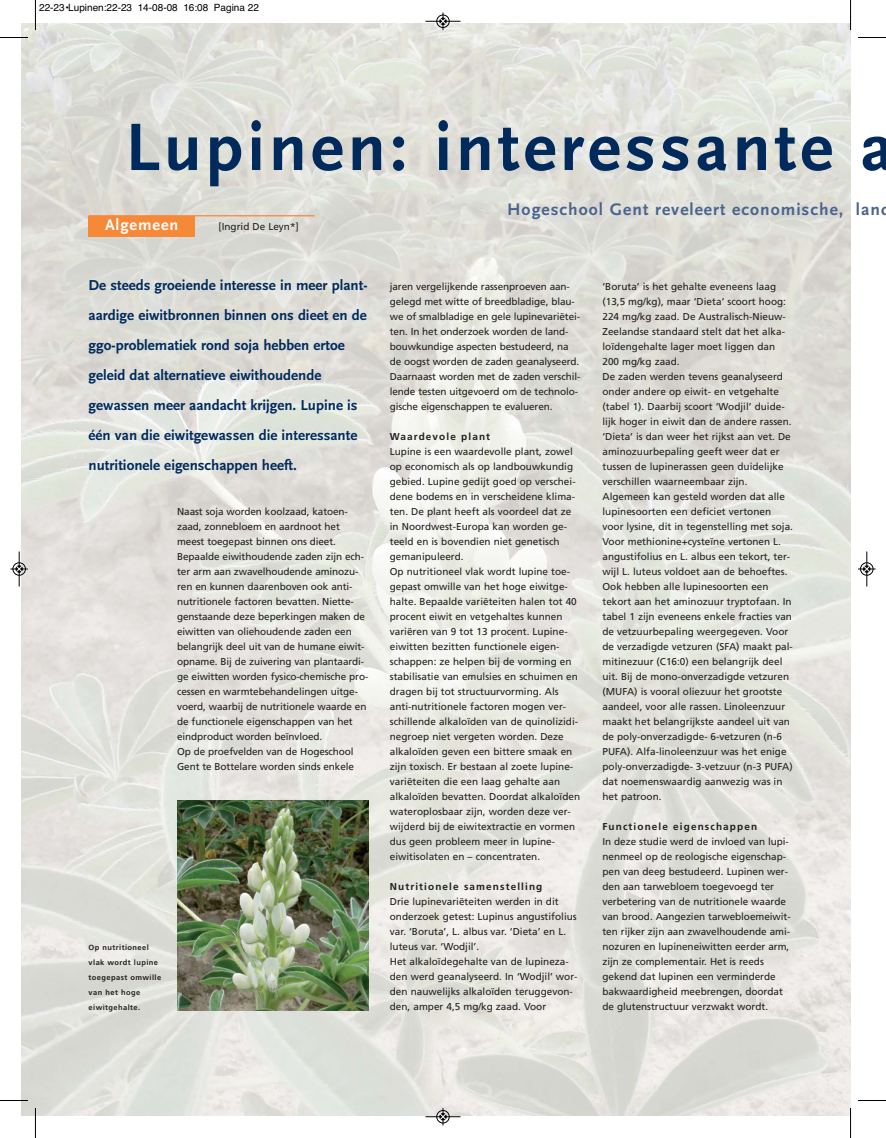
<style>
.page{position:relative;width:886px;height:1138px;background:#fff}
.page>*{position:absolute;margin:0;border:0;box-sizing:border-box;transform-origin:0 0}
.t1{font:700 70px "Scala Sans";letter-spacing:.055em;color:#002a5c}
.t2{font:700 17.5px "Scala Sans";letter-spacing:.055em;color:#4b648f}
.t3{font:700 16.25px "Scala Sans";letter-spacing:.055em;color:#fff}
.t4{font:700 15px/30px "Scala Sans";color:#002a5c}
.t5{font:10px/15px "Frutiger";color:#231f20}
.t6{font:10px "Helvetica";color:#000}
.t7{font:700 7.5px/15px "Frutiger";letter-spacing:.055em;color:#231f20}
.s1{font-weight:700}
</style>
<div class="page">
<img style="left:21px;top:23px;width:829px;height:1092px">
<div style="left:89px;top:216px;width:106px;height:20px;background:#f68938"></div>
<hr style="left:89px;top:215px;width:225px;height:1px;background:#f68938">
<img style="left:177px;top:800px;width:192px;height:210px">
<hr style="left:35px;top:0;width:1px;height:30px;background:#000">
<svg style="left:0;top:37px;width:28px;height:1px"></svg>
<hr style="left:850px;top:0;width:1px;height:30px;background:#000">
<svg style="left:858px;top:37px;width:28px;height:1px"></svg>
<hr style="left:35px;top:1108px;width:1px;height:30px;background:#000">
<svg style="left:0;top:1100px;width:28px;height:1px"></svg>
<hr style="left:850px;top:1108px;width:1px;height:30px;background:#000">
<svg style="left:858px;top:1100px;width:28px;height:1px"></svg>
<div style="left:436px;top:15px;width:13px;height:13px;border:1px solid #fff;border-radius:50%"></div>
<hr style="left:425px;top:21px;width:35px;height:1px;background:#000">
<div style="left:437px;top:15px;width:12px;height:13px;border:1px solid #000;border-radius:50%"></div>
<svg style="left:440px;top:12px;width:6px;height:18px"></svg>
<div style="left:436px;top:1110px;width:13px;height:13px;border:1px solid #fff;border-radius:50%"></div>
<hr style="left:425px;top:1117px;width:35px;height:1px;background:#000">
<div style="left:437px;top:1110px;width:12px;height:13px;border:1px solid #000;border-radius:50%"></div>
<svg style="left:440px;top:1108px;width:6px;height:17px"></svg>
<div style="left:13px;top:562px;width:13px;height:14px;border:1px solid #fff;border-radius:50%"></div>
<hr style="left:19px;top:551px;width:1px;height:35px;background:#000">
<div style="left:13px;top:563px;width:13px;height:12px;border:1px solid #000;border-radius:50%"></div>
<svg style="left:10px;top:566px;width:18px;height:6px"></svg>
<div style="left:860px;top:562px;width:13px;height:14px;border:1px solid #fff;border-radius:50%"></div>
<hr style="left:866px;top:551px;width:1px;height:35px;background:#000">
<div style="left:860px;top:563px;width:13px;height:12px;border:1px solid #000;border-radius:50%"></div>
<svg style="left:858px;top:566px;width:17px;height:6px"></svg>
<p class="t6" style="left:39px;top:2px;width:221px">22-23•Lupinen:22-23 14-08-08 16:08 Pagina 22</p>
<p class="t1" style="left:125px;top:119px;width:770px">Lupinen: interessante a</p>
<p class="t3" style="left:105px;top:218px;width:75px">Algemeen</p>
<p class="t5" style="left:218px;top:220px;width:82px">[Ingrid De Leyn*]</p>
<p class="t2" style="left:507px;top:202px;width:385px">Hogeschool Gent reveleert economische, land</p>
<p class="t4" style="left:89px;top:271px;width:280px">De steeds groeiende interesse in meer plant&shy;aardige eiwitbronnen binnen ons dieet en de ggo-problematiek rond soja hebben ertoe geleid dat alternatieve eiwithoudende gewassen meer aandacht krijgen. Lupine is één van die eiwitgewassen die interessante nutritionele eigenschappen heeft.</p>
<p class="t5" style="left:177px;top:505px;width:193px">Naast soja worden koolzaad, katoen&shy;zaad, zonnebloem en aardnoot het meest toegepast binnen ons dieet.<br>Bepaalde eiwithoudende zaden zijn ech&shy;ter arm aan zwavelhoudende aminozu&shy;ren en kunnen daarenboven ook anti&shy;nutritionele factoren bevatten. Niette - gen staande deze beperkingen maken de eiwitten van oliehoudende zaden een belangrijk deel uit van de humane eiwit&shy;opname. Bij de zuivering van plantaardi&shy;ge eiwitten worden fysico-chemische pro&shy;cessen en warmtebehandelingen uitge&shy;voerd, waarbij de nutritionele waarde en de functionele eigenschappen van het eindproduct worden beïnvloed.<br>Op de proefvelden van de Hogeschool Gent te Bottelare worden sinds enkele</p>
<p class="t7" style="left:89px;top:940px;width:74px">Op nutritioneel vlak wordt lupine toegepast omwille van het hoge eiwitgehalte.</p>
<p class="t5" style="left:390px;top:280px;width:192px">jaren vergelijkende rassenproeven aan&shy;gelegd met witte of breedbladige, blau&shy;we of smalbladige en gele lupinevariëtei&shy;ten. In het onderzoek worden de land&shy;bouwkundige aspecten bestudeerd, na de oogst worden de zaden geanalyseerd.<br>Daarnaast worden met de zaden verschil&shy;lende testen uitgevoerd om de technolo&shy;gische eigenschappen te evalueren.</p>
<p class="t5" style="left:390px;top:430px;width:192px"><span class="s1">Waardevole plant<br></span>Lupine is een waardevolle plant, zowel op economisch als op landbouwkundig gebied. Lupine gedijt goed op verschei&shy;dene bodems en in verscheidene klima&shy;ten. De plant heeft als voordeel dat ze in Noordwest-Europa kan worden ge - teeld en is bovendien niet genetisch gemanipuleerd.<br>Op nutritioneel vlak wordt lupine toe&shy;gepast omwille van het hoge eiwitge&shy;halte. Bepaalde variëteiten halen tot 40 procent eiwit en vetgehaltes kunnen variëren van 9 tot 13 procent. Lupine&shy;eiwitten bezitten functionele eigen&shy;schappen: ze helpen bij de vorming en stabilisatie van emulsies en schuimen en dragen bij tot structuurvorming. Als anti-nutritionele factoren mogen ver&shy;schillende alkaloïden van de quinolizidi&shy;negroep niet vergeten worden. Deze alkaloïden geven een bittere smaak en zijn toxisch. Er bestaan al zoete lupine&shy;variëteiten die een laag gehalte aan alkaloïden bevatten. Doordat alkaloïden wateroplosbaar zijn, worden deze ver&shy;wijderd bij de eiwitextractie en vormen dus geen probleem meer in lupine&shy;eiwitisolaten en – concentraten.</p>
<p class="t5" style="left:390px;top:880px;width:189px"><span class="s1">Nutritionele samenstelling<br></span>Drie lupinevariëteiten werden in dit onderzoek getest: Lupinus angustifolius var. ‘Boruta’, L. albus var. ‘Dieta’ en L. luteus var. ‘Wodjil’.<br>Het alkaloïdegehalte van de lupineza&shy;den werd geanalyseerd. In ‘Wodjil’ wor&shy;den nauwelijks alkaloïden teruggevon&shy;den, amper 4,5 mg/kg zaad. Voor</p>
<p class="t5" style="left:602px;top:280px;width:192px">‘Boruta’ is het gehalte eveneens laag (13,5 mg/kg), maar ‘Dieta’ scoort hoog:<br>224 mg/kg zaad. De Australisch-Nieuw-Zeelandse standaard stelt dat het alka&shy;loïdengehalte lager moet liggen dan 200 mg/kg zaad.<br>De zaden werden tevens geanalyseerd onder andere op eiwit- en vetgehalte (tabel 1). Daarbij scoort ‘Wodjil’ duide&shy;lijk hoger in eiwit dan de andere rassen. ‘Dieta’ is dan weer het rijkst aan vet. De aminozuurbepaling geeft weer dat er tussen de lupinerassen geen duidelijke verschillen waarneembaar zijn.<br>Algemeen kan gesteld worden dat alle lupinesoorten een deficiet vertonen voor lysine, dit in tegenstelling met soja.<br>Voor methionine+cysteïne vertonen L. angustifolius en L. albus een tekort, ter&shy;wijl L. luteus voldoet aan de behoeftes.<br>Ook hebben alle lupinesoorten een tekort aan het aminozuur tryptofaan. In tabel 1 zijn eveneens enkele fracties van de vetzuurbepaling weergegeven. Voor de verzadigde vetzuren (SFA) maakt pal&shy;mitinezuur (C16:0) een belangrijk deel uit. Bij de mono-onverzadigde vetzuren (MUFA) is vooral oliezuur het grootste aandeel, voor alle rassen. Linoleenzuur maakt het belangrijkste aandeel uit van de poly-onverzadigde- 6-vetzuren (n-6<br>PUFA). Alfa-linoleenzuur was het enige poly-onverzadigde- 3-vetzuur (n-3 PUFA) dat noemenswaardig aanwezig was in het patroon.</p>
<p class="t5" style="left:602px;top:820px;width:190px"><span class="s1">Functionele eigenschappen<br></span>In deze studie werd de invloed van lupi&shy;nenmeel op de reologische eigenschap&shy;pen van deeg bestudeerd. Lupinen wer&shy;den aan tarwebloem toegevoegd ter verbetering van de nutritionele waarde van brood. Aangezien tarwebloemeiwit&shy;ten rijker zijn aan zwavelhoudende ami&shy;nozuren en lupineneiwitten eerder arm, zijn ze complementair. Het is reeds gekend dat lupinen een verminderde bakwaardigheid meebrengen, doordat de glutenstructuur verzwakt wordt.</p>
</div>
